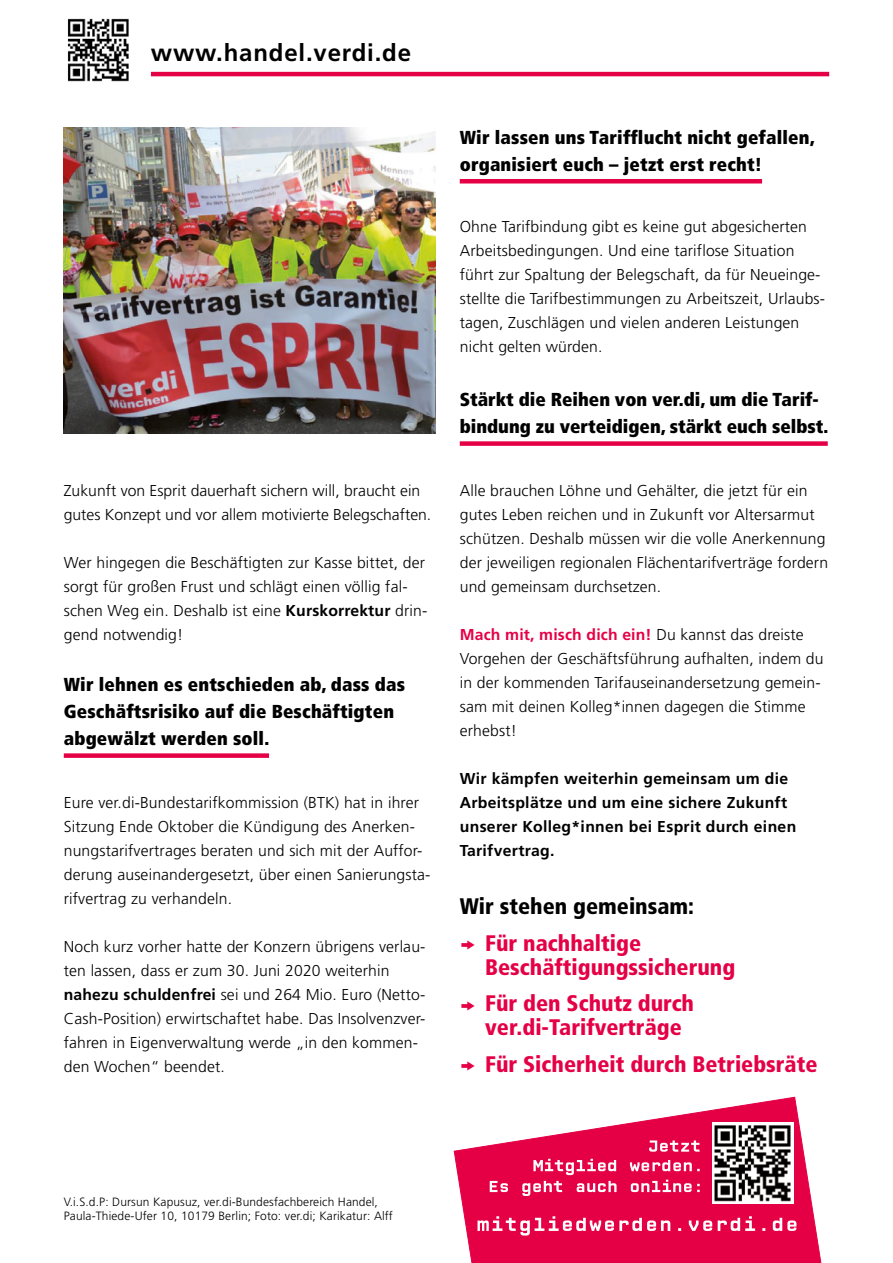
<style>
.page{position:relative;width:893px;height:1263px;background:#fff}
.page>*{position:absolute;margin:0;border:0;box-sizing:border-box;transform-origin:0 0}
.t1{font:700 24px "Frutiger";letter-spacing:.035em;color:#000}
.t2{font:900 condensed 22.5px/36.8px "Frutiger";color:#e50046}
.t3{font:900 condensed 22.5px/36.8px "Frutiger";color:#000}
.t4{font:900 condensed 18.75px/27px "Frutiger";letter-spacing:.01em;color:#000}
.t5{font:300 15.75px/24px "Frutiger";letter-spacing:.01em;color:#000}
.t6{font:700 15.75px/24px "Frutiger";letter-spacing:.02em;color:#000}
.t7{font:300 12px/14.4px "Frutiger";letter-spacing:.01em;color:#000}
.s1{font-weight:700}
.s2{font-weight:700;color:#e50046}
.s3{font-family:"Zeal";font-weight:400;font-stretch:normal;font-size:16.5px;color:#e50046}
.s4{color:#e50046}
.s5{font-family:"Zeal";font-weight:400;font-stretch:normal;font-size:16.5px}
</style>
<div class="page">
<hr style="left:460px;top:179px;width:302px;height:4px;background:#e50046">
<div style="left:460px;top:441px;width:368px;height:5px;background:#e50046"></div>
<div style="left:64px;top:753px;width:205px;height:5px;background:#e50046"></div>
<hr style="left:151px;top:72px;width:678px;height:4px;background:#e50046">
<img style="left:67px;top:18px;width:62px;height:64px">
<svg style="left:453px;top:1096px;width:369px;height:167px"></svg>
<img style="left:712px;top:1122px;width:82px;height:81px">
<svg style="left:649px;top:1140px;width:51px;height:12px"></svg>
<svg style="left:490px;top:1159px;width:210px;height:37px;background:#ea326a"></svg>
<svg style="left:477px;top:1216px;width:319px;height:19px;background:#eb3d72"></svg>
<img style="left:64px;top:128px;width:372px;height:306px">
<h1 class="t1" style="left:151px;top:39px;width:262px">www.handel.verdi.de</h1>
<p class="t5" style="left:64px;top:478px;width:369px">Zukunft von Esprit dauerhaft sichern will, braucht ein gutes Konzept und vor allem motivierte Belegschaften.</p>
<p class="t5" style="left:64px;top:550px;width:365px">Wer hingegen die Beschäftigten zur Kasse bittet, der sorgt für großen Frust und schlägt einen völlig fal&shy;schen Weg ein. Deshalb ist eine <span class="s1">Kurskorrektur</span> drin&shy;gend notwendig!</p>
<p class="t4" style="left:64px;top:671px;width:343px">Wir lehnen es entschieden ab, dass das<br>Geschäftsrisiko auf die Beschäftigten abgewälzt werden soll.</p>
<p class="t5" style="left:64px;top:790px;width:368px">Eure ver.di-Bundestarifkommission (BTK) hat in ihrer Sitzung Ende Oktober die Kündigung des Anerken&shy;nungstarifvertrages beraten und sich mit der Auffor&shy;derung auseinandergesetzt, über einen Sanierungsta&shy;rifvertrag zu verhandeln.</p>
<p class="t5" style="left:64px;top:934px;width:363px">Noch kurz vorher hatte der Konzern übrigens verlau&shy;ten lassen, dass er zum 30. Juni 2020 weiterhin <span class="s1">nahezu schuldenfrei</span> sei und 264 Mio. Euro (Netto-Cash-Position) erwirtschaftet habe. Das Insolvenzver&shy;fahren in Eigenverwaltung werde „in den kommen&shy;den Wochen“ beendet.</p>
<p class="t4" style="left:460px;top:123px;width:356px">Wir lassen uns Tarifflucht nicht gefallen, organisiert euch – jetzt erst recht!</p>
<p class="t5" style="left:460px;top:214px;width:367px">Ohne Tarifbindung gibt es keine gut abgesicherten Arbeitsbedingungen. Und eine tariflose Situation führt zur Spaltung der Belegschaft, da für Neueinge&shy;stellte die Tarifbestimmungen zu Arbeitszeit, Urlaubs&shy;tagen, Zuschlägen und vielen anderen Leistungen nicht gelten würden.</p>
<p class="t4" style="left:460px;top:386px;width:370px">Stärkt die Reihen von ver.di, um die Tarif&shy;bindung zu verteidigen, stärkt euch selbst.</p>
<p class="t5" style="left:460px;top:478px;width:370px">Alle brauchen Löhne und Gehälter, die jetzt für ein gutes Leben reichen und in Zukunft vor Altersarmut schützen. Deshalb müssen wir die volle Anerkennung der jeweiligen regionalen Flächentarifverträge fordern und gemeinsam durchsetzen.</p>
<p class="t5" style="left:460px;top:622px;width:365px"><span class="s2">Mach mit, misch dich ein!</span> Du kannst das dreiste Vorgehen der Geschäftsführung aufhalten, indem du in der kommenden Tarifauseinandersetzung gemein&shy;sam mit deinen Kolleg*innen dagegen die Stimme erhebst!</p>
<p class="t6" style="left:460px;top:766px;width:338px">Wir kämpfen weiterhin gemeinsam um die Arbeitsplätze und um eine sichere Zukunft unserer Kolleg*innen bei Esprit durch einen Tarifvertrag.</p>
<h2 class="t3" style="left:460px;top:888px;width:236px">Wir stehen gemeinsam: <span class="s3">k</span> <span class="s4">Für nachhaltige</span></h2>
<h2 class="t2" style="left:460px;top:948px;width:277px;text-indent:26px">Beschäftigungssicherung <span class="s5">k</span> Für den Schutz durch</h2>
<h2 class="t2" style="left:460px;top:1009px;width:359px;text-indent:26px">ver.di-Tarifverträge<br><span class="s5">k</span> Für Sicherheit durch Betriebsräte</h2>
<p class="t7" style="left:64px;top:1195px;width:331px">V.i.S.d.P: Dursun Kapusuz, ver.di-Bundesfachbereich Handel,<br>Paula-Thiede-Ufer 10, 10179 Berlin; Foto: ver.di; Karikatur: Alff</p>
</div>
